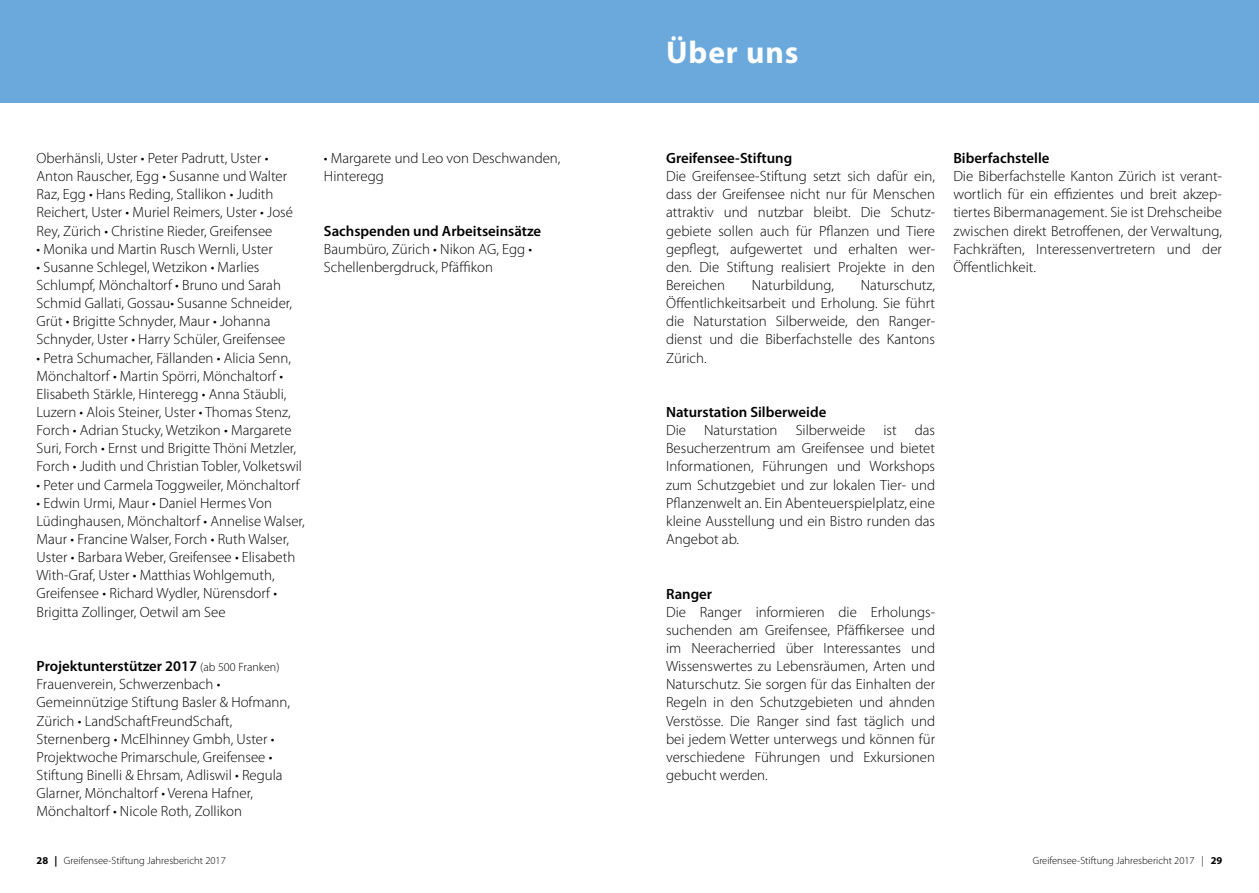
<style>
.page{position:relative;width:1259px;height:893px;background:#fff}
.page>*{position:absolute;margin:0;border:0;box-sizing:border-box;transform-origin:0 0}
.t1{font:700 31.5px "Myriad Pro";letter-spacing:.03em;color:#fff}
.t2{font:300 14.85px/18.1px "Myriad Pro";color:#000}
.t3{font:600 14.85px "Myriad Pro";color:#000}
.t4{font:300 10.5px "Myriad Pro";color:#000}
.s1{font-weight:600}
.s2{font-size:12px}
.s3{font-weight:700}
</style>
<div class="page">
<div style="left:0;top:0;width:1259px;height:103px;background:#6ba9dd"></div>
<p class="t2" style="left:37px;top:149px;width:258px">Oberhänsli, Uster • Peter Padrutt, Uster • Anton Rauscher, Egg • Susanne und Walter Raz, Egg • Hans Reding, Stallikon • Judith Reichert, Uster • Muriel Reimers, Uster • José Rey, Zürich • Christine Rieder, Greifensee</p>
<p class="t2" style="left:37px;top:239px;width:238px">• Monika und Martin Rusch Wernli, Uster</p>
<p class="t2" style="left:37px;top:258px;width:257px">• Susanne Schlegel, Wetzikon • Marlies Schlumpf, Mönchaltorf • Bruno und Sarah Schmid Gallati, Gossau• Susanne Schneider, Grüt • Brigitte Schnyder, Maur • Johanna Schnyder, Uster • Harry Schüler, Greifensee</p>
<p class="t2" style="left:37px;top:348px;width:267px">• Petra Schumacher, Fällanden • Alicia Senn, Mönchaltorf • Martin Spörri, Mönchaltorf • Elisabeth Stärkle, Hinteregg • Anna Stäubli, Luzern • Alois Steiner, Uster • Thomas Stenz, Forch • Adrian Stucky, Wetzikon • Margarete Suri, Forch • Ernst und Brigitte Thöni Metzler, Forch • Judith und Christian Tobler, Volketswil</p>
<p class="t2" style="left:37px;top:475px;width:265px">• Peter und Carmela Toggweiler, Mönchaltorf</p>
<p class="t2" style="left:37px;top:494px;width:270px">• Edwin Urmi, Maur • Daniel Hermes Von Lüdinghausen, Mönchaltorf • Annelise Walser, Maur • Francine Walser, Forch • Ruth Walser, Uster • Barbara Weber, Greifensee • Elisabeth With-Graf, Uster • Matthias Wohlgemuth, Greifensee • Richard Wydler, Nürensdorf • Brigitta Zollinger, Oetwil am See</p>
<p class="t2" style="left:37px;top:657px;width:255px"><span class="s1">Projektunterstützer 2017</span> <span class="s2">(ab 500 Franken)<br></span>Frauenverein, Schwerzenbach • Gemeinnützige Stiftung Basler &amp; Hofmann, Zürich • LandSchaftFreundSchaft, Sternenberg • McElhinney Gmbh, Uster • Projektwoche Primarschule, Greifensee • Stiftung Binelli &amp; Ehrsam, Adliswil • Regula Glarner, Mönchaltorf • Verena Hafner, Mönchaltorf • Nicole Roth, Zollikon</p>
<p class="t2" style="left:324px;top:149px;width:238px">• Margarete und Leo von Deschwanden,<br>Hinteregg</p>
<p class="t3" style="left:324px;top:221px;width:219px">Sachspenden und Arbeitseinsätze</p>
<p class="t2" style="left:324px;top:239px;width:210px">Baumbüro, Zürich • Nikon AG, Egg •<br>Schellenbergdruck, Pfäffikon</p>
<h1 class="t1" style="left:666px;top:32px;width:134px">Über uns</h1>
<p class="t3" style="left:666px;top:148px;width:128px">Greifensee-Stiftung</p>
<p class="t2" style="left:666px;top:167px;width:270px;text-align:justify">Die Greifensee-Stiftung setzt sich dafür ein, dass der Greifensee nicht nur für Menschen attraktiv und nutzbar bleibt. Die Schutz&shy;gebiete sollen auch für Pflanzen und Tiere gepflegt, aufgewertet und erhalten wer&shy;den. Die Stiftung realisiert Projekte in den Bereichen</p>
<p class="t2" style="left:666px;top:276px;width:270px;text-align:justify;text-indent:195px">Naturschutz, Öffentlichkeitsarbeit und Erholung. Sie führt die Naturstation Silberweide, den Ranger&shy;dienst und die Biberfachstelle des Kantons Zürich.</p>
<p class="t2" style="left:752px;top:276px;width:84px">Naturbildung,</p>
<p class="t3" style="left:666px;top:403px;width:162px">Naturstation Silberweide</p>
<p class="t2" style="left:666px;top:421px;width:270px;text-align:justify">Die Naturstation Silberweide ist das Besucherzentrum am Greifensee und bietet Informationen, Führungen und Workshops zum Schutzgebiet und zur lokalen Tier- und Pflanzenwelt an. Ein Abenteuerspielplatz, eine kleine Ausstellung und ein Bistro runden das Angebot ab.</p>
<p class="t3" style="left:666px;top:584px;width:48px">Ranger</p>
<p class="t2" style="left:666px;top:602px;width:270px;text-align:justify">Die Ranger informieren die Erholungs&shy;suchenden am Greifensee, Pfäffikersee und im Neeracherried über Interessantes und Wissenswertes zu Lebensräumen, Arten und Naturschutz. Sie sorgen für das Einhalten der Regeln in den Schutzgebieten und ahnden Verstösse. Die Ranger sind fast täglich und bei jedem Wetter unterwegs und können für verschiedene Führungen und Exkursionen gebucht werden.</p>
<p class="t3" style="left:953px;top:148px;width:98px">Biberfachstelle</p>
<p class="t2" style="left:953px;top:167px;width:270px;text-align:justify">Die Biberfachstelle Kanton Zürich ist verant&shy;wortlich für ein effizientes und breit akzep&shy;tiertes Bibermanagement. Sie ist Drehscheibe zwischen direkt Betroffenen, der Verwaltung, Fachkräften, Interessenvertretern und der Öffentlichkeit.</p>
<p class="t4" style="left:37px;top:854px;width:191px"><span class="s3">28 |</span> Greifensee-Stiftung Jahresbericht 2017</p>
<p class="t4" style="left:1032px;top:854px;width:191px">Greifensee-Stiftung Jahresbericht 2017 | <span class="s3">29</span></p>
</div>
